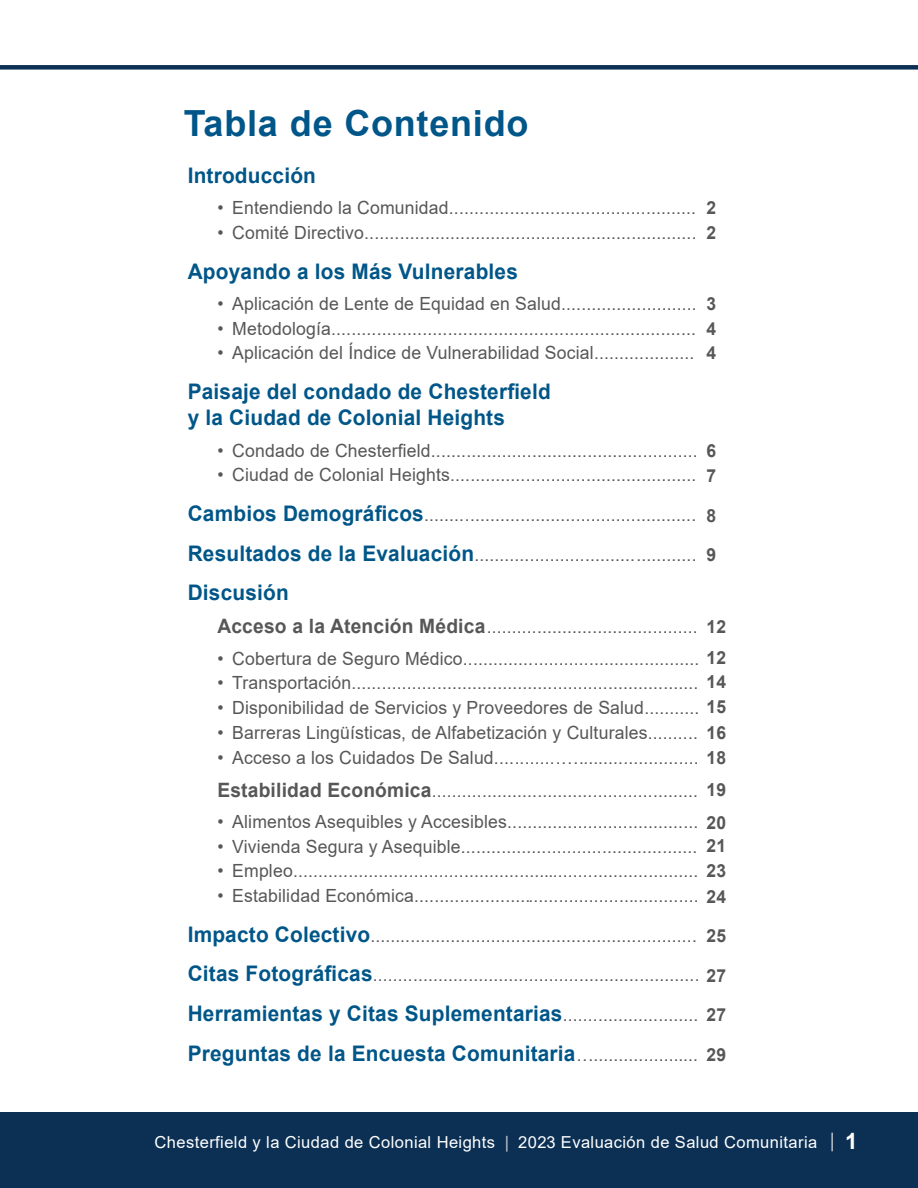
<style>
.page{position:relative;width:918px;height:1188px;background:#fff}
.page>*{position:absolute;margin:0;border:0;box-sizing:border-box;transform-origin:0 0}
.t1{font:700 36px "Arial";letter-spacing:.02em;color:#005688}
.Introduction{font:700 21.45px "Arial";letter-spacing:.01em;color:#005688}
.t2{font:18.15px "Arial";letter-spacing:.01em;color:#575757}
.Introduction-2{font:18px "Arial";color:#575757}
.Introduction-3{font:700 18px/23.7px "Arial";letter-spacing:.01em;color:#575757}
.t3{font:16.5px "Arial";letter-spacing:.025em;color:#fff}
.s1{font-size:18px}
.s2{font-size:18.15px}
.s3{font-weight:700;font-size:21.45px;color:#005688}
.s4{font-weight:700;font-size:19.8px}
.s5{font-weight:700}
.s6{font-weight:700;font-size:18px}
.s7{font-weight:400;font-size:18px;color:#575757}
.s8{color:#c4c9cf}
.s9{font-size:19.5px;color:#c4c9cf}
.s10{font-weight:700;font-size:22.5px}
</style>
<div class="page">
<div style="left:0;top:1112px;width:918px;height:76px;background:#0c3054"></div>
<div style="left:0;top:65px;width:918px;height:5px;background:#0c3054"></div>
<p class="t1" style="left:184px;top:98px;width:346px">Tabla de Contenido</p>
<p class="Introduction" style="left:188px;top:160px;width:130px">Introducción</p>
<p class="t2" style="left:217px;top:195px;width:480px">• Entendiendo la Comunidad........................<span class="s1">.........................</span></p>
<p class="Introduction-2" style="left:217px;top:220px;width:481px"><span class="s2">• Comité Directivo..............</span>....................................................</p>
<p class="Introduction" style="left:188px;top:256px;width:332px">Apoyando a los Más Vulnerables</p>
<p class="t2" style="left:217px;top:291px;width:481px">• Aplicación de Lente de Equidad en Salud<span class="s1">...........................</span></p>
<p class="t2" style="left:217px;top:316px;width:480px">• Metodología........................................................................</p>
<p class="t2" style="left:217px;top:341px;width:479px">• Aplicación del Índice de Vulnerabilidad Social<span class="s1">....................</span></p>
<p class="Introduction" style="left:188px;top:376px;width:365px">Paisaje del condado de Chesterfield</p>
<p class="Introduction" style="left:188px;top:403px;width:319px">y la Ciudad de Colonial Heights</p>
<p class="Introduction-2" style="left:217px;top:438px;width:482px"><span class="s2">• Condado de Chesterfield.............</span>........................................</p>
<p class="Introduction-2" style="left:217px;top:463px;width:481px"><span class="s2">• Ciudad de Colonial Heights</span>.................................................</p>
<p class="Introduction-2" style="left:188px;top:502px;width:510px"><span class="s3">Cambios Demográficos</span>......................................................</p>
<p class="Introduction-2" style="left:188px;top:542px;width:510px"><span class="s3">Resultados de la Evaluación</span>............................................</p>
<p class="Introduction" style="left:188px;top:578px;width:103px">Discusión</p>
<p class="Introduction-2" style="left:217px;top:615px;width:482px"><span class="s4">Acceso a la Atención Médica</span>..........................................</p>
<p class="Introduction-2" style="left:217px;top:646px;width:510px"><span class="s2">• Cobertura de Seguro Médico</span>............................................... <span class="s5">12</span></p>
<p class="Introduction-2" style="left:217px;top:671px;width:482px"><span class="s2">• Transportación</span>.....................................................................</p>
<p class="t2" style="left:217px;top:695px;width:510px">• Disponibilidad de Servicios y Proveedores de Salud<span class="s1">...........</span> <span class="s6">15</span></p>
<p class="t2" style="left:217px;top:720px;width:482px">• Barreras Lingüísticas, de Alfabetización y Culturales<span class="s1">..........</span></p>
<p class="Introduction-2" style="left:217px;top:745px;width:510px"><span class="s2">• Acceso a los Cuidados De Salud....</span>.................................... <span class="s5">18</span></p>
<p class="Introduction-2" style="left:217px;top:778px;width:482px"><span class="s4">Estabilidad Económica</span>.....................................................</p>
<p class="Introduction-2" style="left:217px;top:809px;width:482px"><span class="s2">• Alimentos Asequibles y Accesibles..</span>....................................</p>
<p class="Introduction-2" style="left:217px;top:834px;width:481px"><span class="s2">• Vivienda Segura y Asequible........</span>.......................................</p>
<p class="Introduction-2" style="left:217px;top:859px;width:510px"><span class="s2">• Empleo</span>................................................................................. <span class="s5">23</span></p>
<p class="t2" style="left:217px;top:883px;width:510px">• Estabilidad Económica.....................<span class="s1">....................................</span> <span class="s6">24</span></p>
<p class="Introduction-2" style="left:188px;top:923px;width:511px"><span class="s3">Impacto Colectivo</span>.................................................................</p>
<p class="Introduction-2" style="left:188px;top:963px;width:540px"><span class="s3">Citas Fotográficas</span>................................................................. <span class="s5">27</span></p>
<p class="Introduction" style="left:188px;top:998px;width:512px">Herramientas y Citas Suplementarias<span class="s7">...........................</span></p>
<p class="Introduction" style="left:188px;top:1038px;width:512px">Preguntas de la Encuesta Comunitaria<span class="s7">........................</span></p>
<p class="Introduction-3" style="left:707px;top:196px;width:11px">2</p>
<p class="Introduction-3" style="left:707px;top:221px;width:11px">2</p>
<p class="Introduction-3" style="left:707px;top:292px;width:11px">3</p>
<p class="Introduction-3" style="left:707px;top:317px;width:11px">4</p>
<p class="Introduction-3" style="left:707px;top:341px;width:11px">4</p>
<p class="Introduction-3" style="left:707px;top:439px;width:11px">6</p>
<p class="Introduction-3" style="left:707px;top:464px;width:11px">7</p>
<p class="Introduction-3" style="left:707px;top:504px;width:11px">8</p>
<p class="Introduction-3" style="left:707px;top:543px;width:11px">9</p>
<p class="Introduction-3" style="left:707px;top:615px;width:21px">12</p>
<p class="Introduction-3" style="left:707px;top:670px;width:21px">14</p>
<p class="Introduction-3" style="left:707px;top:721px;width:21px">16</p>
<p class="Introduction-3" style="left:707px;top:778px;width:21px">19</p>
<p class="Introduction-3" style="left:707px;top:811px;width:21px">20<br>21</p>
<p class="Introduction-3" style="left:707px;top:924px;width:21px">25</p>
<p class="Introduction-3" style="left:707px;top:1003px;width:21px">27</p>
<p class="Introduction-3" style="left:707px;top:1043px;width:21px">29</p>
<p class="t3" style="left:155px;top:1131px;width:705px">Chesterfield y la Ciudad de Colonial Heights <span class="s8">|</span> 2023 Evaluación de Salud Comunitaria <span class="s9">|</span> <span class="s10">1</span></p>
</div>
